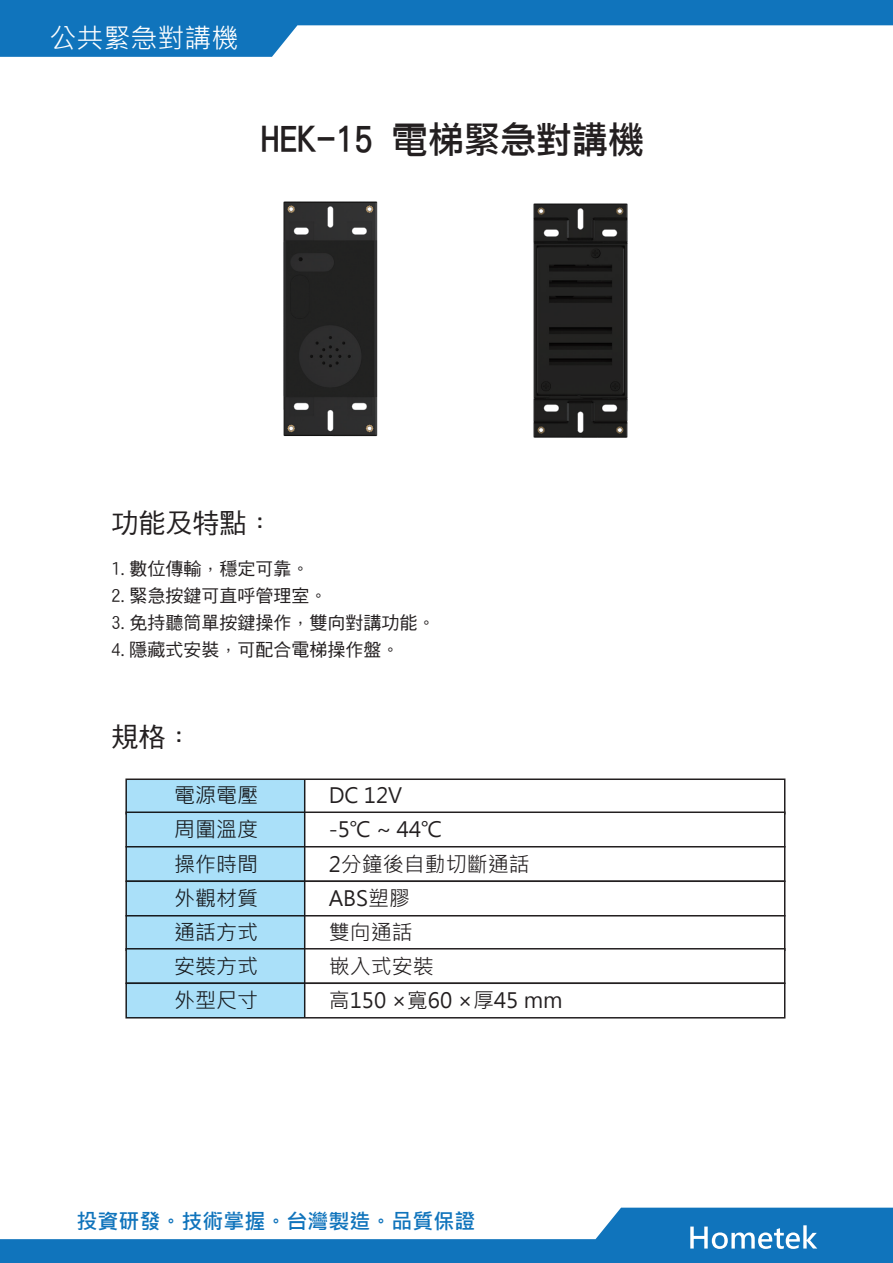
<style>
.page{position:relative;width:893px;height:1263px;background:#fff}
.page>*{position:absolute;margin:0;border:0;box-sizing:border-box;transform-origin:0 0}
.t1{font:36px "DF Li Hei W5 WIN BF";color:#231f20}
.t2{font:27px "DF Hei Md HKSCS U";color:#231f20}
.t3{font:27px "Microsoft Jheng Hei";color:#fff}
.t4{font:21px/34.2px "Microsoft Jheng Hei";color:#231f20}
.t5{font:700 21px "Microsoft Jheng Hei";color:#1074bc}
.t6{font:18px/27px "DF Hei Md HKSCS U";color:#231f20}
.s1{font-size:37.5px}
</style>
<div class="page">
<svg style="left:0;top:1208px;width:893px;height:55px;fill:#1074bc"></svg>
<svg style="left:0;top:0;width:893px;height:57px;fill:#1074bc"></svg>
<div style="left:125px;top:778px;width:660px;height:36px;border:2px solid #231f20"></div>
<div style="left:125px;top:811px;width:660px;height:36px;border:2px solid #231f20"></div>
<div style="left:125px;top:846px;width:660px;height:36px;border:2px solid #231f20"></div>
<div style="left:125px;top:880px;width:660px;height:36px;border:2px solid #231f20"></div>
<div style="left:125px;top:915px;width:660px;height:36px;border:2px solid #231f20"></div>
<div style="left:125px;top:948px;width:660px;height:36px;border:2px solid #231f20"></div>
<div style="left:125px;top:982px;width:660px;height:36px;border:2px solid #231f20"></div>
<hr style="left:304px;top:779px;width:1px;height:239px;background:#231f20">
<div style="left:126px;top:780px;width:179px;height:237px;background:#aae0f9"></div>
<img style="left:533px;top:203px;width:95px;height:235px">
<img style="left:283px;top:201px;width:95px;height:236px">
<svg style="left:690px;top:1225px;width:127px;height:24px"></svg>
<p class="t3" style="left:50px;top:21px;width:190px">公共緊急對講機</p>
<h1 class="t1" style="left:261px;top:121px;width:385px"><span class="s1">HEK-15</span> 電梯緊急對講機</h1>
<p class="t2" style="left:112px;top:509px;width:163px">功能及特點：</p>
<p class="t6" style="left:112px;top:555px;width:325px">1.數位傳輸，穩定可靠。<br>2.緊急按鍵可直呼管理室。<br>3.免持聽筒單按鍵操作，雙向對講功能。<br>4.隱藏式安裝，可配合電梯操作盤。</p>
<p class="t2" style="left:112px;top:724px;width:82px">規格：</p>
<p class="t4" style="left:174px;top:778px;width:85px">電源電壓</p>
<p class="t4" style="left:329px;top:778px;width:203px">DC 12V<br>-5℃ ~ 44℃<br>2分鐘後自動切斷通話</p>
<p class="t4" style="left:174px;top:813px;width:85px">周圍溫度操作時間</p>
<p class="t4" style="left:174px;top:881px;width:85px">外觀材質</p>
<p class="t4" style="left:329px;top:881px;width:83px">ABS塑膠</p>
<p class="t4" style="left:174px;top:915px;width:85px">通話方式</p>
<p class="t4" style="left:329px;top:915px;width:85px">雙向通話</p>
<p class="t4" style="left:174px;top:949px;width:85px">安裝方式外型尺寸</p>
<p class="t4" style="left:329px;top:949px;width:235px">嵌入式安裝<br>高150 ×寬60 ×厚45 mm</p>
<p class="t5" style="left:76px;top:1208px;width:400px">投資研發。技術掌握。台灣製造。品質保證</p>
</div>
